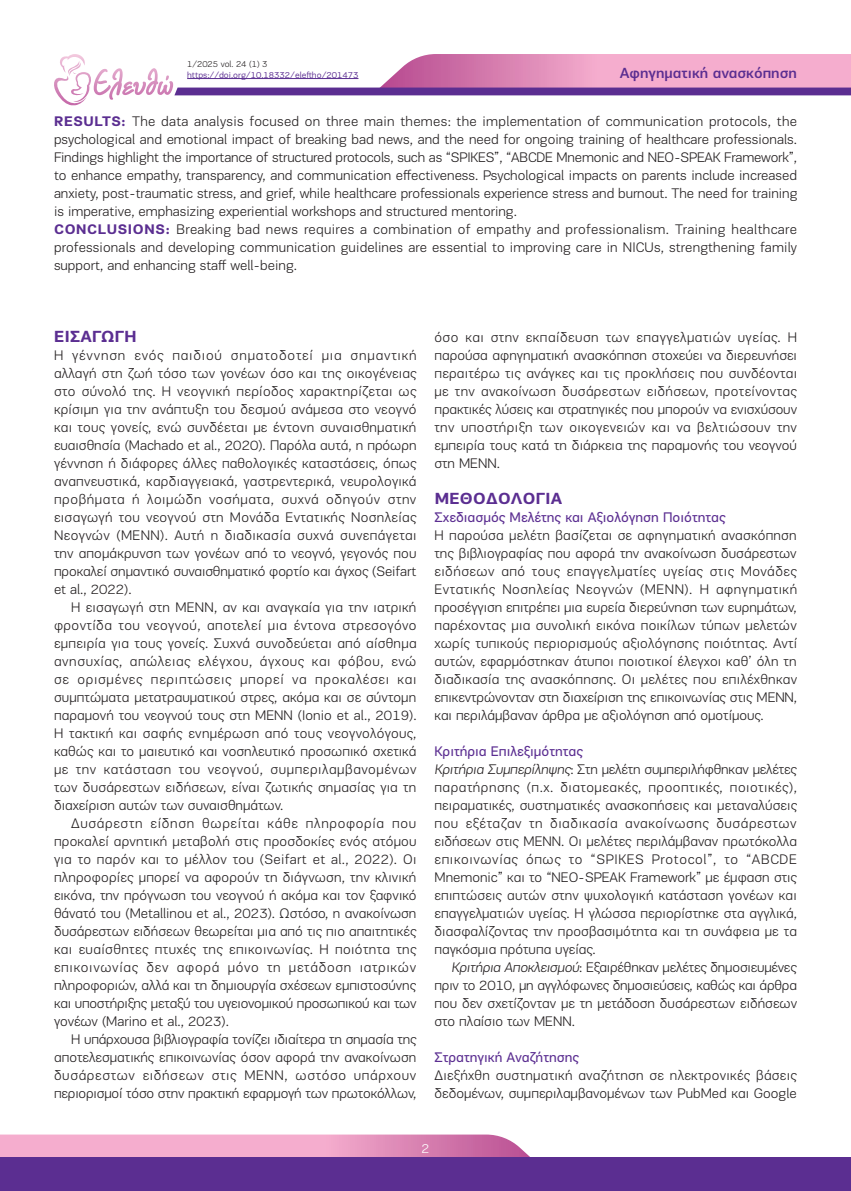
<style>
.page{position:relative;width:851px;height:1191px;background:#fff}
.page>*{position:absolute;margin:0;border:0;box-sizing:border-box;transform-origin:0 0}
.t1{font:700 16.5px "PF Encore Sans Pro";letter-spacing:.02em;color:#5b2e91}
.t2{font:500 15px "PF Encore Sans Pro";color:#5b2e91}
.t3{font:300 14.25px/18px "PF Encore Sans Pro";color:#231f20;text-align:justify}
.t4{font:14.25px "PF Encore Sans Pro";color:#5b2e91}
.t5{font:300 13.5px "PF Encore Sans Pro";color:#fff}
.t6{font:9px "PF Encore Sans Pro";color:#5b2e91}
.t7{font:300 9px "PF Encore Sans Pro";color:#231f20}
.s1{font-weight:700;color:#5b2e91}
</style>
<div class="page">
<svg style="left:0;top:1134px;width:530px;height:23px;background:#eba1c6"></svg>
<div style="left:0;top:1157px;width:850px;height:34px;background:#5b2e91"></div>
<svg style="left:54px;top:54px;width:796px;height:52px"></svg>
<p class="t7" style="left:187px;top:59px;width:82px">1/2025 vol. 24 (1) 3</p>
<p class="t6" style="left:187px;top:69px;width:173px">https://doi.org/10.18332/eleftho/201473</p>
<p class="t2" style="left:619px;top:64px;width:179px">Αφηγηματική ανασκόπηση</p>
<p class="t3" style="left:54px;top:112px;width:745px;text-align:left"><span class="s1">RESULTS:</span> The data analysis focused on three main themes: the implementation of communication protocols, the psychological and emotional impact of breaking bad news, and the need for ongoing training of healthcare professionals.<br>Findings highlight the importance of structured protocols, such as “SPIKES”, “ABCDE Mnemonic and NEO-SPEAK Framework”, to enhance empathy, transparency, and communication effectiveness. Psychological impacts on parents include increased anxiety, post-traumatic stress, and grief, while healthcare professionals experience stress and burnout. The need for training is imperative, emphasizing experiential workshops and structured mentoring.<br><span class="s1">CONCLUSIONS:</span> Breaking bad news requires a combination of empathy and professionalism. Training healthcare professionals and developing communication guidelines are essential to improving care in NICUs, strengthening family support, and enhancing staff well-being.</p>
<p class="t1" style="left:54px;top:326px;width:84px">ΕΙΣΑΓΩΓΗ</p>
<p class="t3" style="left:54px;top:346px;width:364px">Η γέννηση ενός παιδιού σηματοδοτεί μια σημαντική αλλαγή στη ζωή τόσο των γονέων όσο και της οικογένειας στο σύνολό της. Η νεογνική περίοδος χαρακτηρίζεται ως κρίσιμη για την ανάπτυξη του δεσμού ανάμεσα στο νεογνό και τους γονείς, ενώ συνδέεται με έντονη συναισθηματική ευαισθησία (Machado et al., 2020). Παρόλα αυτά, η πρόωρη γέννηση ή διάφορες άλλες παθολογικές καταστάσεις, όπως αναπνευστικά, καρδιαγγειακά, γαστρεντερικά, νευρολογικά προβήματα ή λοιμώδη νοσήματα, συχνά οδηγούν στην εισαγωγή του νεογνού στη Μονάδα Εντατικής Νοσηλείας Νεογνών (ΜΕΝΝ). Αυτή η διαδικασία συχνά συνεπάγεται την απομάκρυνση των γονέων από το νεογνό, γεγονός που προκαλεί σημαντικό συναισθηματικό φορτίο και άγχος (Seifart et al., 2022).</p>
<p class="t3" style="left:54px;top:598px;width:364px;text-indent:17px">Η εισαγωγή στη ΜΕΝΝ, αν και αναγκαία για την ιατρική φροντίδα του νεογνού, αποτελεί μια έντονα στρεσογόνο εμπειρία για τους γονείς. Συχνά συνοδεύεται από αίσθημα ανησυχίας, απώλειας ελέγχου, άγχους και φόβου, ενώ σε ορισμένες περιπτώσεις μπορεί να προκαλέσει και συμπτώματα μετατραυματικού στρες, ακόμα και σε σύντομη παραμονή του νεογνού τους στη ΜΕΝΝ (Ionio et al., 2019).<br>Η τακτική και σαφής ενημέρωση από τους νεογνολόγους, καθώς και τo μαιευτικό και νοσηλευτικό προσωπικό σχετικά με την κατάσταση του νεογνού, συμπεριλαμβανομένων των δυσάρεστων ειδήσεων, είναι ζωτικής σημασίας για τη διαχείριση αυτών των συναισθημάτων.</p>
<p class="t3" style="left:54px;top:814px;width:364px;text-indent:17px">Δυσάρεστη είδηση θωρείται κάθε πληροφορία που προκαλεί αρνητική μεταβολή στις προσδοκίες ενός ατόμου για το παρόν και το μέλλον του (Seifart et al., 2022). Οι πληροφορίες μπορεί να αφορούν τη διάγνωση, την κλινική εικόνα, την πρόγνωση του νεογνού ή ακόμα και τον ξαφνικό θάνατό του (Metallinou et al., 2023). Ωστόσο, η ανακοίνωση δυσάρεστων ειδήσεων θεωρείται μια από τις πιο απαιτητικές και ευαίσθητες πτυχές της επικοινωνίας. Η ποιότητα της επικοινωνίας δεν αφορά μόνο τη μετάδοση ιατρικών πληροφοριών, αλλά και τη δημιουργία σχέσεων εμπιστοσύνης και υποστήριξης μεταξύ του υγειονομικού προσωπικού και των γονέων (Marino et al., 2023).</p>
<p class="t3" style="left:54px;top:1030px;width:364px;text-indent:17px">Η υπάρχουσα βιβλιογραφία τονίζει ιδιαίτερα τη σημασία της αποτελεσματικής επικοινωνίας όσον αφορά την ανακοίνωση δυσάρεστων ειδήσεων στις ΜΕΝΝ, ωστόσο υπάρχουν περιορισμοί τόσο στην πρακτική εφαρμογή των πρωτοκόλλων,</p>
<p class="t3" style="left:434px;top:328px;width:364px">όσο και στην εκπαίδευση των επαγγελματιών υγείας. Η παρούσα αφηγηματική ανασκόπηση στοχεύει να διερευνήσει περαιτέρω τις ανάγκες και τις προκλήσεις που συνδέονται με την ανακοίνωση δυσάρεστων ειδήσεων, προτείνοντας πρακτικές λύσεις και στρατηγικές που μπορούν να ενισχύσουν την υποστήριξη των οικογενειών και να βελτιώσουν την εμπειρία τους κατά τη διάρκεια της παραμονής του νεογνού στη ΜΕΝΝ.</p>
<p class="t1" style="left:434px;top:488px;width:129px">ΜΕΘΟΔΟΛΟΓΙΑ</p>
<p class="t4" style="left:434px;top:509px;width:292px">Σχεδιασμός Μελέτης και Αξιολόγηση Ποιότητας</p>
<p class="t3" style="left:434px;top:526px;width:364px">Η παρούσα μελέτη βασίζεται σε αφηγηματική ανασκόπηση της βιβλιογραφίας που αφορά την ανακοίνωση δυσάρεστων ειδήσεων από τους επαγγελματίες υγείας στις Μονάδες Εντατικής Νοσηλείας Νεογνών (ΜΕΝΝ). Η αφηγηματική προσέγγιση επιτρέπει μια ευρεία διερεύνηση των ευρημάτων, παρέχοντας μια συνολική εικόνα ποικίλων τύπων μελετών χωρίς τυπικούς περιορισμούς αξιολόγησης ποιότητας. Αντί αυτών, εφαρμόστηκαν άτυποι ποιοτικοί έλεγχοι καθ’ όλη τη διαδικασία της ανασκόπησης. Οι μελέτες που επιλέχθηκαν επικεντρώνονταν στη διαχείριση της επικοινωνίας στις ΜΕΝΝ, και περιλάμβαναν άρθρα με αξιολόγηση από ομοτίμους.</p>
<p class="t4" style="left:434px;top:743px;width:150px">Κριτήρια Επιλεξιμότητας</p>
<p class="t3" style="left:434px;top:760px;width:364px">Κριτήρια Συμπερίληψης: Στη μελέτη συμπεριλήφθηκαν μελέτες παρατήρησης (π.χ. διατομεακές, προοπτικές, ποιοτικές), πειραματικές, συστηματικές ανασκοπήσεις και μεταναλύσεις που εξέταζαν τη διαδικασία ανακοίνωσης δυσάρεστων ειδήσεων στις ΜΕΝΝ. Οι μελέτες περιλάμβαναν πρωτόκολλα επικοινωνίας όπως το “SPIKES Protocol”, το “ABCDE Mnemonic” και το “NEO-SPEAK Framework” με έμφαση στις επιπτώσεις αυτών στην ψυχολογική κατάσταση γονέων και επαγγελματιών υγείας. Η γλώσσα περιορίστηκε στα αγγλικά, διασφαλίζοντας την προσβασιμότητα και τη συνάφεια με τα παγκόσμια πρότυπα υγείας.</p>
<p class="t3" style="left:434px;top:958px;width:364px;text-indent:17px">Κριτήρια Αποκλεισμού: Εξαιρέθηκαν μελέτες δημοσιευμένες πριν το 2010, μη αγγλόφωνες δημοσιεύσεις, καθώς και άρθρα που δεν σχετίζονταν με τη μετάδοση δυσάρεστων ειδήσεων στο πλαίσιο των ΜΕΝΝ.</p>
<p class="t4" style="left:434px;top:1049px;width:146px">Στρατηγική Αναζήτησης</p>
<p class="t3" style="left:434px;top:1066px;width:364px">Διεξήχθη συστηματική αναζήτηση σε ηλεκτρονικές βάσεις δεδομένων, συμπεριλαμβανομένων των PubMed και Google</p>
<p class="t5" style="left:421px;top:1141px;width:9px">2</p>
</div>
